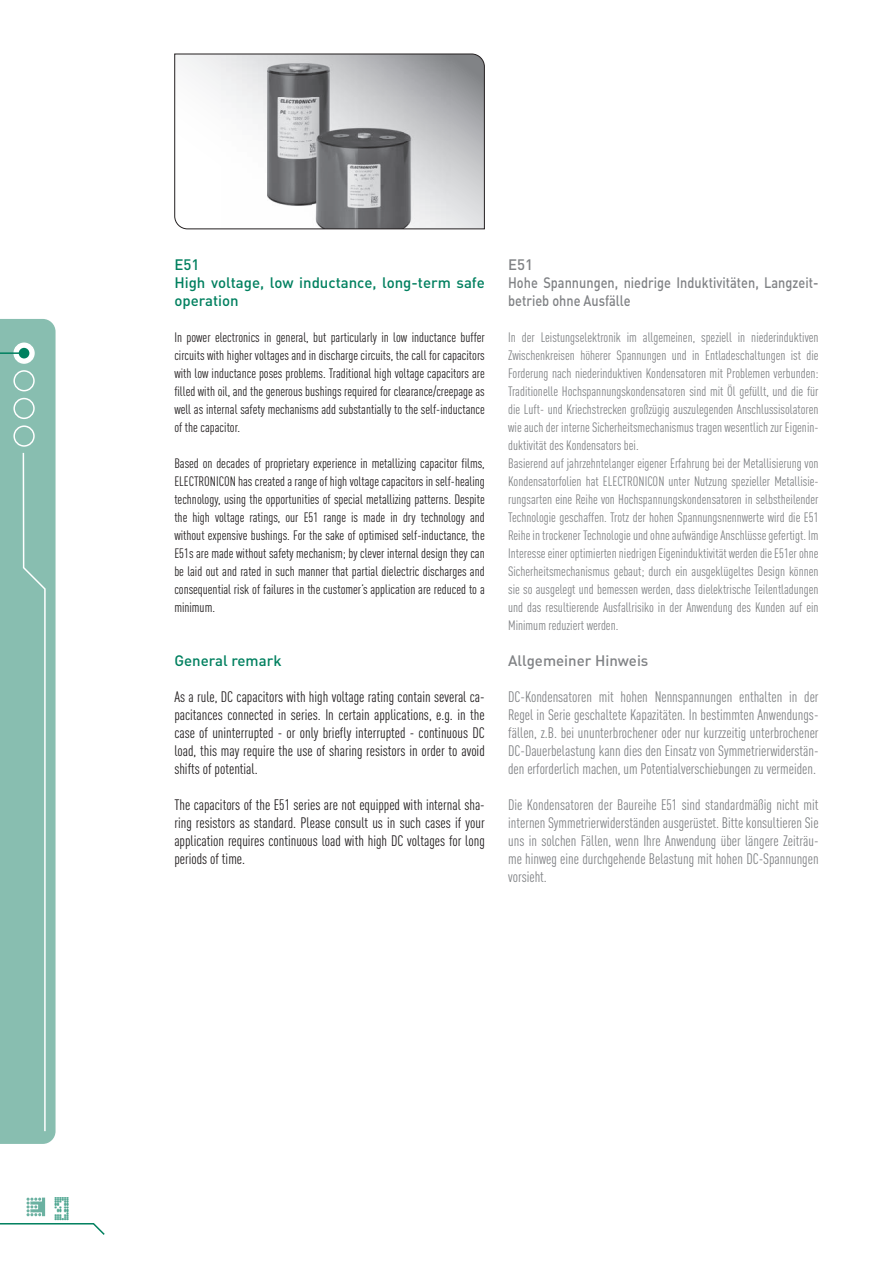
<style>
.page{position:relative;width:893px;height:1263px;background:#fff}
.page>*{position:absolute;margin:0;border:0;box-sizing:border-box;transform-origin:0 0}
.t1{font:24px "Dot Matrix Grid";color:#4fa691}
.t2{font:condensed 15px/18px "DIN Pro";color:#808285;text-align:justify}
.t3{font:condensed 15px/18px "DIN Pro";color:#231f20;text-align:justify}
.t4{font:500 15px/18px "DIN Pro";color:#808285}
.t5{font:500 15px/18px "DIN Pro";color:#00805f}
.t6{font:condensed 13.5px/18px "DIN Pro";color:#808285}
.t7{font:condensed 13.5px/18px "DIN Pro";color:#231f20;text-align:justify}
</style>
<div class="page">
<div style="left:0;top:319px;width:56px;height:825px;background:#88beb0"></div>
<svg style="left:0;top:1223px;width:105px;height:12px"></svg>
<div style="left:26px;top:1197px;width:22px;height:22px;background:linear-gradient(to right,#fff,#fff)"></div>
<svg style="left:27px;top:1197px;width:18px;height:19px"></svg>
<div style="left:22px;top:451px;width:24px;height:682px;background:#88beb0"></div>
<svg style="left:14px;top:343px;width:20px;height:20px"></svg>
<div style="left:13px;top:342px;width:22px;height:22px;border:2px solid #fff;border-radius:50%"></div>
<div style="left:19px;top:348px;width:10px;height:10px;background:#00805f;border-radius:50%"></div>
<hr style="left:0;top:352px;width:24px;height:2px;background:#00805f">
<div style="left:13px;top:370px;width:22px;height:21px;border:2px solid #fff;border-radius:50%"></div>
<div style="left:13px;top:398px;width:22px;height:21px;border:2px solid #fff;border-radius:50%"></div>
<div style="left:13px;top:425px;width:22px;height:22px;border:2px solid #fff;border-radius:50%"></div>
<svg style="left:174px;top:53px;width:311px;height:177px"></svg>
<p class="t5" style="left:174px;top:254px;width:312px">E51<br>High voltage, low inductance, long-term safe operation</p>
<p class="t7" style="left:174px;top:327px;width:312px">In power electronics in general, but particularly in low inductance buffer circuits with higher voltages and in discharge circuits, the call for capacitors with low inductance poses problems. Traditional high voltage capacitors are filled with oil, and the generous bushings required for clearance/creepage as well as internal safety mechanisms add substantially to the self-inductance of the capacitor.</p>
<p class="t7" style="left:174px;top:453px;width:312px">Based on decades of proprietary experience in metallizing capacitor films, ELECTRONICON has created a range of high voltage capacitors in self-healing technology, using the opportunities of special metallizing patterns. Despite the high voltage ratings, our E51 range is made in dry technology and without expensive bushings. For the sake of optimised self-inductance, the E51s are made without safety mechanism; by clever internal design they can be laid out and rated in such manner that partial dielectric discharges and consequential risk of failures in the customer’s application are reduced to a minimum.</p>
<p class="t5" style="left:174px;top:650px;width:109px">General remark</p>
<p class="t3" style="left:174px;top:687px;width:312px">As a rule, DC capacitors with high voltage rating contain several ca&shy;pacitances connected in series. In certain applications, e.g. in the case of uninterrupted - or only briefly interrupted - continuous DC load, this may require the use of sharing resistors in order to avoid shifts of potential.</p>
<p class="t3" style="left:174px;top:795px;width:312px">The capacitors of the E51 series are not equipped with internal sha&shy;ring resistors as standard. Please consult us in such cases if your application requires continuous load with high DC voltages for long periods of time.</p>
<p class="t4" style="left:508px;top:254px;width:312px">E51<br>Hohe Spannungen, niedrige Induktivitäten, Langzeit&shy;betrieb ohne Ausfälle</p>
<p class="t6" style="left:508px;top:327px;width:312px">In der Leistungselektronik im allgemeinen, speziell in niederinduktiven Zwischenkreisen höherer Spannungen und in Entladeschaltungen ist die Forderung nach niederinduktiven Kondensatoren mit Problemen verbunden:<br>Traditionelle Hochspannungskondensatoren sind mit Öl gefüllt, und die für die Luft- und Kriechstrecken großzügig auszulegenden Anschlussisolatoren wie auch der interne Sicherheitsmechanismus tragen wesentlich zur Eigenin&shy;duktivität des Kondensators bei.<br>Basierend auf jahrzehntelanger eigener Erfahrung bei der Metallisierung von Kondensatorfolien hat ELECTRONICON unter Nutzung spezieller Metallisie&shy;rungsarten eine Reihe von Hochspannungskondensatoren in selbstheilender Technologie geschaffen. Trotz der hohen Spannungsnennwerte wird die E51<br>Reihe in trockener Technologie und ohne aufwändige Anschlüsse gefertigt. Im Interesse einer optimierten niedrigen Eigeninduktivität werden die E51er ohne Sicherheitsmechanismus gebaut; durch ein ausgeklügeltes Design können sie so ausgelegt und bemessen werden, dass dielektrische Teilentladungen und das resultierende Ausfallrisiko in der Anwendung des Kunden auf ein Minimum reduziert werden.</p>
<p class="t4" style="left:508px;top:650px;width:142px">Allgemeiner Hinweis</p>
<p class="t2" style="left:508px;top:687px;width:312px">DC-Kondensatoren mit hohen Nennspannungen enthalten in der Regel in Serie geschaltete Kapazitäten. In bestimmten Anwendungs&shy;fällen, z.B. bei ununterbrochener oder nur kurzzeitig unterbrochener DC-Dauerbelastung kann dies den Einsatz von Symmetrierwiderstän&shy;den erforderlich machen, um Potentialverschiebungen zu vermeiden.</p>
<p class="t2" style="left:508px;top:795px;width:312px">Die Kondensatoren der Baureihe E51 sind standardmäßig nicht mit internen Symmetrierwiderständen ausgerüstet. Bitte konsultieren Sie uns in solchen Fällen, wenn Ihre Anwendung über längere Zeiträu&shy;me hinweg eine durchgehende Belastung mit hohen DC-Spannungen vorsieht.</p>
<h1 class="t1" style="left:54px;top:1197px;width:16px">4</h1>
</div>
